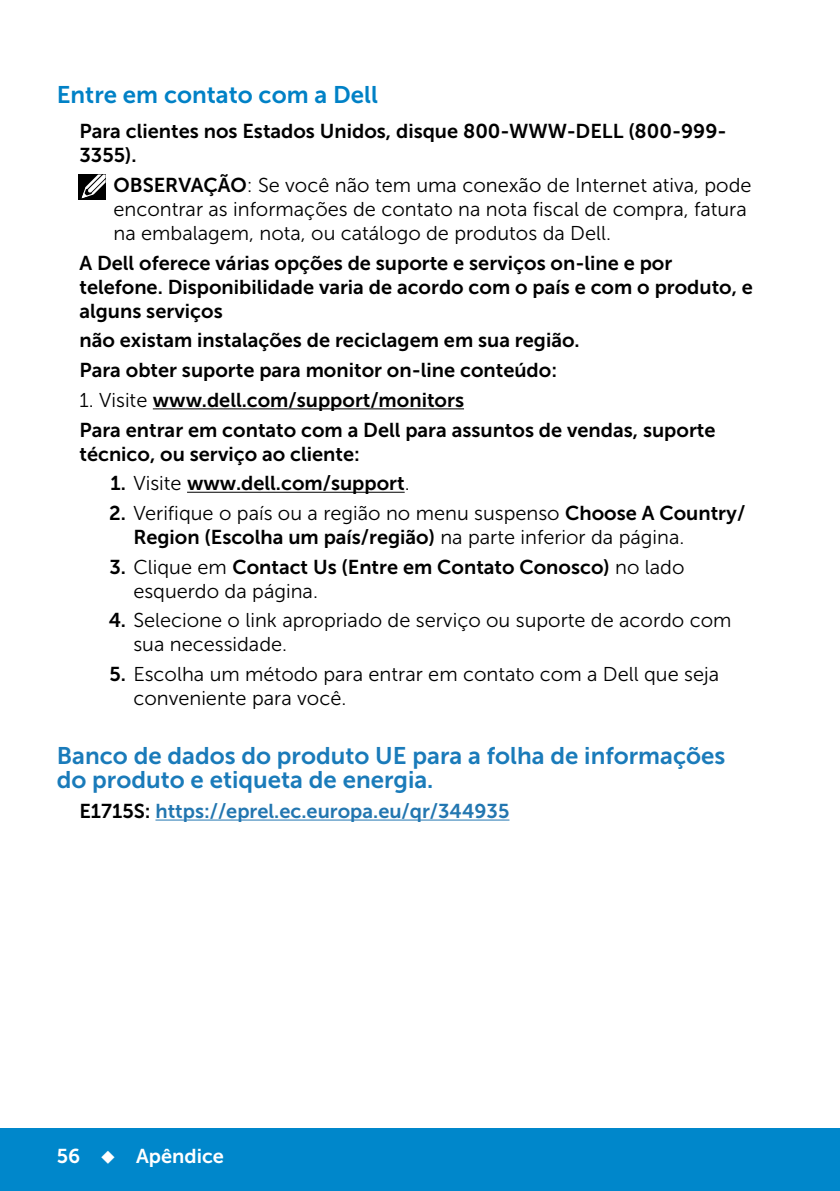
<style>
.page{position:relative;width:840px;height:1191px;background:#fff}
.page>*{position:absolute;margin:0;border:0;box-sizing:border-box;transform-origin:0 0}
.t1{font:24px/24px "Museo Sans For Dell 700";color:#1a7bba}
.t2{font:24px "Museo Sans For Dell 700";color:#0081c6}
.t3{font:20px/24px "Museo Sans For Dell 700";color:#000}
.t4{font:20px/24px "Museo Sans For Dell 300";color:#000}
.t5{font:20px "Museo Sans For Dell 700";color:#2276b0}
.t6{font:20px "Museo Sans For Dell 700";color:#fff}
.s1{font-family:"Museo Sans For Dell 700"}
.s2{font-family:"Museo Sans For Dell 300"}
.s3{color:#000}
</style>
<div class="page">
<div style="left:0;top:1128px;width:839px;height:63px;background:#0087cb"></div>
<hr style="left:153px;top:408px;width:311px;height:1px;background:#000">
<hr style="left:187px;top:492px;width:217px;height:1px;background:#000">
<hr style="left:155px;top:819px;width:354px;height:1px;background:#2276b0">
<div style="left:78px;top:175px;width:27px;height:25px;background:#000"></div>
<svg style="left:81px;top:174px;width:24px;height:25px"></svg>
<p class="t2" style="left:57px;top:81px;width:322px">Entre em contato com a Dell</p>
<p class="t3" style="left:79px;top:119px;width:648px">Para clientes nos Estados Unidos, disque 800-WWW-DELL (800-999-<br>3355).</p>
<p class="t4" style="left:113px;top:173px;width:639px"><span class="s1">OBSERVAÇÃO</span>: Se você não tem uma conexão de Internet ativa, pode encontrar as informações de contato na nota fiscal de compra, fatura na embalagem, nota, ou catálogo de produtos da Dell.</p>
<p class="t3" style="left:79px;top:251px;width:674px">A Dell oferece várias opções de suporte e serviços on-line e por telefone. Disponibilidade varia de acordo com o país e com o produto, e alguns serviços</p>
<p class="t3" style="left:79px;top:326px;width:501px;line-height:29.6px">não existam instalações de reciclagem em sua região.<br>Para obter suporte para monitor on-line conteúdo:</p>
<p class="t3" style="left:79px;top:385px;width:637px;line-height:29.6px"><span class="s2">1. Visite</span> www.dell.com/support/monitors<br>Para entrar em contato com a Dell para assuntos de vendas, suporte</p>
<p class="t3" style="left:79px;top:441px;width:282px">técnico, ou serviço ao cliente:</p>
<p class="t3" style="left:110px;top:471px;width:300px">1. <span class="s2">Visite</span> www.dell.com/support<span class="s2">.</span></p>
<p class="t4" style="left:109px;top:501px;width:637px"><span class="s1">2.</span> Verifique o país ou a região no menu suspenso <span class="s1">Choose A Country/</span></p>
<p class="t3" style="left:133px;top:525px;width:552px">Region (Escolha um país/região) <span class="s2">na parte inferior da página.</span></p>
<p class="t3" style="left:109px;top:554px;width:576px">3. <span class="s2">Clique em</span> Contact Us (Entre em Contato Conosco) <span class="s2">no lado</span></p>
<p class="t4" style="left:133px;top:579px;width:186px">esquerdo da página.</p>
<p class="t4" style="left:133px;top:608px;width:599px;text-indent:-25px"><span class="s1">4.</span> Selecione o link apropriado de serviço ou suporte de acordo com sua necessidade.</p>
<p class="t4" style="left:133px;top:662px;width:587px;text-indent:-24px"><span class="s1">5.</span> Escolha um método para entrar em contato com a Dell que seja conveniente para você.</p>
<p class="t1" style="left:57px;top:744px;width:669px">Banco de dados do produto UE para a folha de informações do produto e etiqueta de energia.</p>
<p class="t5" style="left:79px;top:800px;width:431px"><span class="s3">E1715S:</span> https://eprel.ec.europa.eu/qr/344935</p>
<p class="t6" style="left:57px;top:1144px;width:169px">56 ◆ Apêndice</p>
</div>
